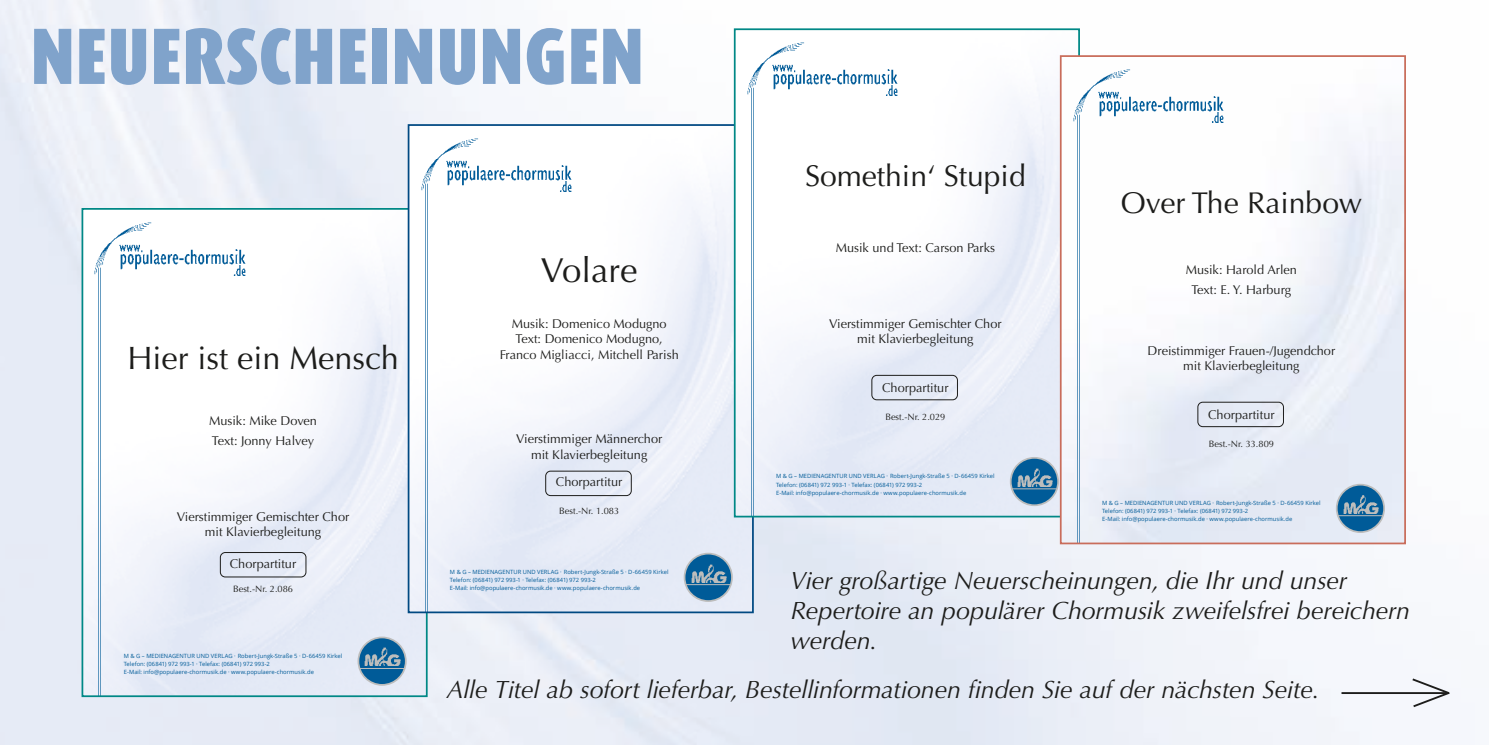
<style>
.page{position:relative;width:1489px;height:745px;background:#fff}
.page>*{position:absolute;margin:0;border:0;box-sizing:border-box;transform-origin:0 0}
.t1{font:900 80px "Dax Condensed";color:#80a3cb}
.t2{font:34.75px "Optima";color:#1d1d1b}
.t3{font:32.5px "Optima";color:#1d1d1b}
.t4{font:30px "Optima";color:#1d1d1b}
.t5{font:italic 25px/30px "Optima";letter-spacing:-.005em;color:#1d1d1b}
.t6{font:12.75px/15.2px "Optima";color:#1d1d1b;text-align:center}
.t7{font:9.25px "Optima";color:#1d1d1b}
.t8{font:5.75px/8px "Open Sans";letter-spacing:.005em;color:#005b98}
</style>
<div class="page">
<img style="left:0;top:0;width:1410px;height:744px">
<img style="left:84px;top:211px;width:323px;height:482px">
<img style="left:95px;top:222px;width:329px;height:471px">
<svg style="left:358px;top:637px;width:48px;height:47px"></svg>
<div style="left:357px;top:636px;width:49px;height:49px;border:2px solid #bdbdbc;border-radius:50%"></div>
<img style="left:365px;top:647px;width:35px;height:18px">
<hr style="left:359px;top:667px;width:45px;height:1px;background:#bdbdbc">
<img style="left:118px;top:241px;width:130px;height:37px">
<div style="left:220px;top:551px;width:86px;height:26px;border:1px solid #1d1d1b;border-radius:5px"></div>
<div style="left:81px;top:208px;width:346px;height:488px;border:2px solid #008886"></div>
<img style="left:410px;top:127px;width:323px;height:483px">
<img style="left:421px;top:138px;width:329px;height:472px">
<svg style="left:684px;top:553px;width:48px;height:47px"></svg>
<div style="left:683px;top:552px;width:49px;height:49px;border:2px solid #bdbdbc;border-radius:50%"></div>
<img style="left:691px;top:563px;width:35px;height:18px">
<hr style="left:685px;top:584px;width:45px;height:1px;background:#bdbdbc">
<img style="left:444px;top:157px;width:130px;height:37px">
<div style="left:545px;top:470px;width:86px;height:25px;border:1px solid #1d1d1b;border-radius:5px"></div>
<div style="left:407px;top:124px;width:346px;height:489px;border:2px solid #004982"></div>
<img style="left:736px;top:31px;width:340px;height:483px">
<img style="left:747px;top:42px;width:329px;height:472px">
<svg style="left:1010px;top:457px;width:48px;height:48px"></svg>
<div style="left:1009px;top:456px;width:49px;height:50px;border:2px solid #bdbdbc;border-radius:50%"></div>
<img style="left:1017px;top:468px;width:35px;height:18px">
<hr style="left:1011px;top:488px;width:45px;height:1px;background:#bdbdbc">
<img style="left:770px;top:61px;width:129px;height:37px">
<div style="left:871px;top:374px;width:86px;height:26px;border:1px solid #1d1d1b;border-radius:5px"></div>
<div style="left:733px;top:28px;width:346px;height:489px;border:2px solid #008886"></div>
<img style="left:1062px;top:58px;width:340px;height:483px">
<img style="left:1073px;top:69px;width:329px;height:472px">
<svg style="left:1336px;top:484px;width:47px;height:47px"></svg>
<div style="left:1335px;top:483px;width:49px;height:49px;border:2px solid #bdbdbc;border-radius:50%"></div>
<img style="left:1343px;top:495px;width:35px;height:18px">
<hr style="left:1337px;top:515px;width:45px;height:1px;background:#bdbdbc">
<img style="left:1096px;top:88px;width:129px;height:37px">
<div style="left:1197px;top:401px;width:86px;height:26px;border:1px solid #1d1d1b;border-radius:5px"></div>
<div style="left:1059px;top:55px;width:346px;height:489px;border:2px solid #c96d5b"></div>
<hr style="left:1341px;top:691px;width:108px;height:2px;background:#1d1d1b">
<svg style="left:1410px;top:678px;width:40px;height:30px"></svg>
<h1 class="t1" style="left:30px;top:11px;width:615px">NEUERSCHEINUNGEN</h1>
<h3 class="t4" style="left:805px;top:158px;width:222px">Somethin‘ Stupid</h3>
<h3 class="t6" style="left:835px;top:240px;width:161px">Musik und Text: Carson Parks</h3>
<h3 class="t4" style="left:1120px;top:185px;width:243px">Over The Rainbow</h3>
<h3 class="t3" style="left:127px;top:339px;width:273px">Hier ist ein Mensch</h3>
<h3 class="t6" style="left:209px;top:411px;width:109px;line-height:19.5px;text-align:left">Musik: Mike Doven<br>Text: Jonny Halvey</h3>
<h3 class="t6" style="left:177px;top:509px;width:174px">Vierstimmiger Gemischter Chor mit Klavierbegleitung</h3>
<h3 class="t6" style="left:230px;top:556px;width:68px">Chorpartitur</h3>
<h3 class="t7" style="left:233px;top:583px;width:61px">Best.-Nr. 2.086</h3>
<p class="t8" style="left:124px;top:651px;width:220px">M &amp; G – MEDIENAGENTUR UND VERLAG · Robert-Jungk-Straße 5 · D-66459 Kirkel<br>Telefon: (06841) 972 993-1 · Telefax: (06841) 972 993-2<br>E-Mail: info@populaere-chormusik.de · www.populaere-chormusik.de</p>
<h2 class="t2" style="left:541px;top:250px;width:98px">Volare</h2>
<h3 class="t6" style="left:499px;top:316px;width:180px">Musik: Domenico Modugno<br>Text: Domenico Modugno,<br>Franco Migliacci, Mitchell Parish</h3>
<h3 class="t6" style="left:516px;top:431px;width:148px">Vierstimmiger Männerchor mit Klavierbegleitung</h3>
<h3 class="t6" style="left:556px;top:474px;width:68px">Chorpartitur</h3>
<h3 class="t7" style="left:559px;top:505px;width:61px">Best.-Nr. 1.083</h3>
<h3 class="t6" style="left:829px;top:316px;width:174px">Vierstimmiger Gemischter Chor mit Klavierbegleitung</h3>
<h3 class="t6" style="left:882px;top:380px;width:68px">Chorpartitur</h3>
<h3 class="t7" style="left:885px;top:411px;width:61px">Best.-Nr. 2.029</h3>
<p class="t8" style="left:776px;top:472px;width:220px">M &amp; G – MEDIENAGENTUR UND VERLAG · Robert-Jungk-Straße 5 · D-66459 Kirkel<br>Telefon: (06841) 972 993-1 · Telefax: (06841) 972 993-2<br>E-Mail: info@populaere-chormusik.de · www.populaere-chormusik.de</p>
<h3 class="t6" style="left:1185px;top:260px;width:113px;line-height:19.5px">Musik: Harold Arlen<br>Text: E. Y. Harburg</h3>
<h3 class="t6" style="left:1147px;top:343px;width:189px">Dreistimmiger Frauen-/Jugendchor mit Klavierbegleitung</h3>
<h3 class="t6" style="left:1208px;top:407px;width:68px">Chorpartitur</h3>
<h3 class="t7" style="left:1208px;top:438px;width:67px">Best.-Nr. 33.809</h3>
<p class="t8" style="left:1102px;top:498px;width:220px">M &amp; G – MEDIENAGENTUR UND VERLAG · Robert-Jungk-Straße 5 · D-66459 Kirkel<br>Telefon: (06841) 972 993-1 · Telefax: (06841) 972 993-2<br>E-Mail: info@populaere-chormusik.de · www.populaere-chormusik.de</p>
<p class="t8" style="left:450px;top:567px;width:220px">M &amp; G – MEDIENAGENTUR UND VERLAG · Robert-Jungk-Straße 5 · D-66459 Kirkel<br>Telefon: (06841) 972 993-1 · Telefax: (06841) 972 993-2<br>E-Mail: info@populaere-chormusik.de · www.populaere-chormusik.de</p>
<h3 class="t5" style="left:790px;top:565px;width:621px">Vier großartige Neuerscheinungen, die Ihr und unser<br>Repertoire an populärer Chormusik zweifelsfrei bereichern werden.</h3>
<h3 class="t5" style="left:446px;top:674px;width:874px">Alle Titel ab sofort lieferbar, Bestellinformationen finden Sie auf der nächsten Seite.</h3>
</div>
